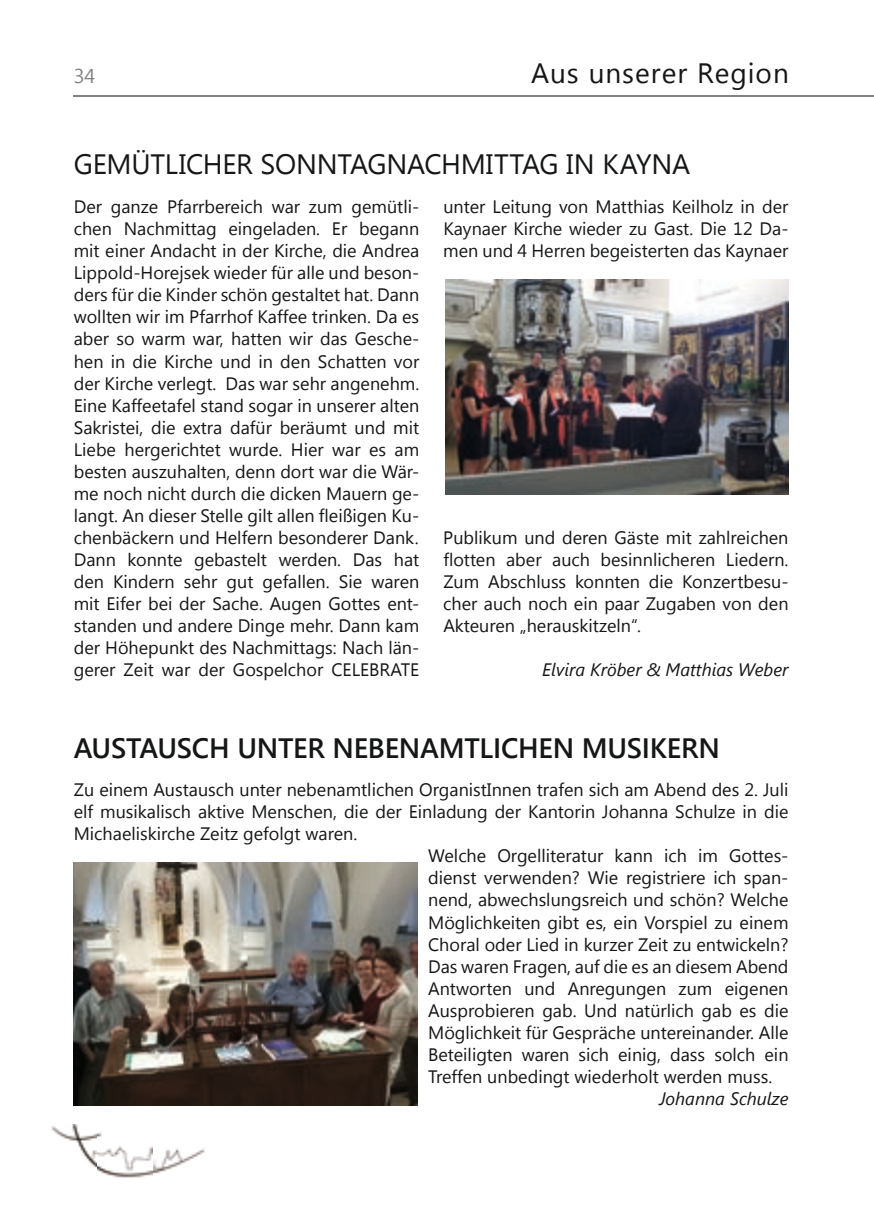
<style>
.page{position:relative;width:874px;height:1225px;background:#fff}
.page>*{position:absolute;margin:0;border:0;box-sizing:border-box;transform-origin:0 0}
.t1{font:600 28px "Segoe UI";letter-spacing:-.01em;color:#151616}
.t2{font:28px "Segoe UI";letter-spacing:-.005em;color:#151616}
.t3{font:28px "Segoe UI";letter-spacing:.035em;color:#151616}
.t4{font:20px "Segoe UI";color:#818281}
.t5{font:18px/22px "Segoe UI";color:#151616;text-align:justify}
.t6{font:italic 18px "Segoe UI";color:#151616}
</style>
<div class="page">
<img style="left:445px;top:279px;width:343px;height:215px">
<img style="left:74px;top:862px;width:343px;height:243px">
<hr style="left:74px;top:96px;width:799px;height:1px;background:#818281">
<img style="left:51px;top:1124px;width:154px;height:54px">
<p class="t4" style="left:74px;top:62px;width:23px">34</p>
<h1 class="t3" style="left:531px;top:54px;width:259px">Aus unserer Region</h1>
<h1 class="t2" style="left:74px;top:144px;width:617px">GEMÜTLICHER SONNTAGNACHMITTAG IN KAYNA</h1>
<p class="t5" style="left:74px;top:195px;width:347px">Der ganze Pfarrbereich war zum gemütli&shy;chen Nachmittag eingeladen. Er begann mit einer Andacht in der Kirche, die Andrea Lippold-Horejsek wieder für alle und beson&shy;ders für die Kinder schön gestaltet hat. Dann wollten wir im Pfarrhof Kaffee trinken. Da es aber so warm war, hatten wir das Gesche&shy;hen in die Kirche und in den Schatten vor der Kirche verlegt. Das war sehr angenehm.<br>Eine Kaffeetafel stand sogar in unserer alten Sakristei, die extra dafür beräumt und mit Liebe hergerichtet wurde. Hier war es am besten auszuhalten, denn dort war die Wär&shy;me noch nicht durch die dicken Mauern ge&shy;langt. An dieser Stelle gilt allen fleißigen Ku&shy;chenbäckern und Helfern besonderer Dank.<br>Dann konnte gebastelt werden. Das hat den Kindern sehr gut gefallen. Sie waren mit Eifer bei der Sache. Augen Gottes ent&shy;standen und andere Dinge mehr. Dann kam der Höhepunkt des Nachmittags: Nach län&shy;gerer Zeit war der Gospelchor CELEBRATE</p>
<p class="t5" style="left:443px;top:195px;width:346px">unter Leitung von Matthias Keilholz in der Kaynaer Kirche wieder zu Gast. Die 12 Da&shy;men und 4 Herren begeisterten das Kaynaer</p>
<p class="t5" style="left:443px;top:525px;width:346px">Publikum und deren Gäste mit zahlreichen flotten aber auch besinnlicheren Liedern.<br>Zum Abschluss konnten die Konzertbesu&shy;cher auch noch ein paar Zugaben von den Akteuren „herauskitzeln“.</p>
<p class="t6" style="left:542px;top:656px;width:248px">Elvira Kröber &amp; Matthias Weber</p>
<h1 class="t1" style="left:74px;top:726px;width:647px">AUSTAUSCH UNTER NEBENAMTLICHEN MUSIKERN</h1>
<p class="t5" style="left:74px;top:778px;width:716px">Zu einem Austausch unter nebenamtlichen OrganistInnen trafen sich am Abend des 2. Juli</p>
<p class="t5" style="left:74px;top:800px;width:715px">elf musikalisch aktive Menschen, die der Einladung der Kantorin Johanna Schulze in die</p>
<p class="t5" style="left:74px;top:822px;width:285px">Michaeliskirche Zeitz gefolgt waren.</p>
<p class="t5" style="left:428px;top:844px;width:361px">Welche Orgelliteratur kann ich im Gottes-</p>
<p class="t5" style="left:428px;top:866px;width:362px">dienst verwenden? Wie registriere ich span-</p>
<p class="t5" style="left:428px;top:888px;width:361px">nend, abwechslungsreich und schön? Welche</p>
<p class="t5" style="left:428px;top:910px;width:361px">Möglichkeiten gibt es, ein Vorspiel zu einem</p>
<p class="t5" style="left:428px;top:932px;width:361px">Choral oder Lied in kurzer Zeit zu entwickeln?</p>
<p class="t5" style="left:428px;top:954px;width:362px">Das waren Fragen, auf die es an diesem Abend</p>
<p class="t5" style="left:428px;top:976px;width:361px">Antworten und Anregungen zum eigenen</p>
<p class="t5" style="left:428px;top:998px;width:362px">Ausprobieren gab. Und natürlich gab es die</p>
<p class="t5" style="left:428px;top:1020px;width:361px">Möglichkeit für Gespräche untereinander. Alle</p>
<p class="t5" style="left:428px;top:1042px;width:362px">Beteiligten waren sich einig, dass solch ein</p>
<p class="t5" style="left:428px;top:1064px;width:345px">Treffen unbedingt wiederholt werden muss.</p>
<p class="t6" style="left:659px;top:1085px;width:131px">Johanna Schulze</p>
</div>
